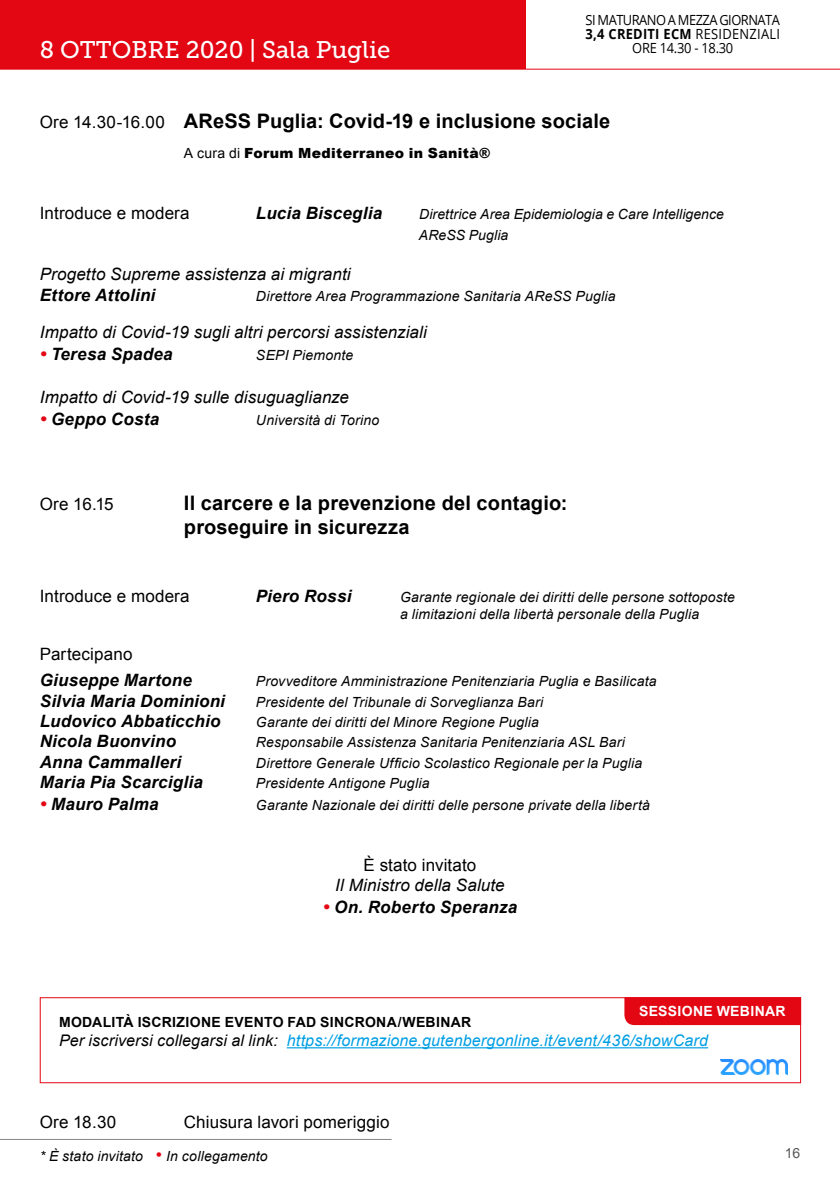
<style>
.page{position:relative;width:840px;height:1191px;background:#fff}
.page>*{position:absolute;margin:0;border:0;box-sizing:border-box;transform-origin:0 0}
.t1{font:24px "Museo Slab 500";color:#fff}
.t2{font:700 20px/24px "Arial";letter-spacing:.01em;color:#000}
.t3{font:italic 700 17px "Arial";letter-spacing:.01em;color:#000}
.t4{font:italic 17px "Arial";letter-spacing:.01em;color:#000}
.t5{font:17px "Arial";letter-spacing:.01em;color:#000}
.t6{font:italic 16px "Arial";letter-spacing:.015em;color:#009fe3}
.t7{font:italic 14px/20.4px "Arial";letter-spacing:.015em;color:#000}
.t8{font:14px/14px "Open Sans";letter-spacing:-.04em;color:#000;text-align:center;scale:.92 1}
.t9{font:700 14px "Arial";letter-spacing:.025em;color:#000}
.t10{font:900 14px "Arial";letter-spacing:.025em;color:#000}
.t11{font:700 14px "Arial";letter-spacing:.025em;color:#fff}
.t12{font:14px "Arial";color:#575756}
.s1{font-weight:700}
.s2{font-weight:400;font-size:17px}
.s3{font-weight:400}
.s4{font-size:18px;color:#e30613}
.s5{color:#000}
</style>
<div class="page">
<hr style="left:0;top:69px;width:839px;height:1px;background:#e30613">
<div style="left:0;top:0;width:525px;height:69px;background:#e30613"></div>
<hr style="left:0;top:1139px;width:391px;height:1px;background:#878787">
<hr style="left:286px;top:1047px;width:421px;height:1px;background:#009fe3">
<div style="left:40px;top:997px;width:760px;height:86px;border:1px solid #e30613"></div>
<div style="left:624px;top:997px;width:176px;height:28px;background:#e30613"></div>
<img style="left:720px;top:1059px;width:66px;height:15px">
<h1 class="t1" style="left:40px;top:36px;width:352px">8 OTTOBRE 2020 | Sala Puglie</h1>
<p class="t8" style="left:585px;top:13px;width:213px">SI MATURANO A MEZZA GIORNATA<br><span class="s1">3,4 CREDITI ECM</span> RESIDENZIALI<br>ORE 14.30 - 18.30</p>
<h2 class="t2" style="left:40px;top:110px;width:572px"><span class="s2">Ore 14.30-16.00</span> AReSS Puglia: Covid-19 e inclusione sociale</h2>
<p class="t10" style="left:184px;top:143px;width:308px"><span class="s3">A cura di</span> Forum Mediterraneo in Sanità®</p>
<p class="t5" style="left:40px;top:202px;width:151px">Introduce e modera</p>
<p class="t3" style="left:256px;top:202px;width:128px">Lucia Bisceglia</p>
<p class="t7" style="left:418px;top:204px;width:306px">Direttrice Area Epidemiologia e Care Intelligence<br>AReSS Puglia</p>
<p class="t4" style="left:40px;top:263px;width:312px">Progetto Supreme assistenza ai migranti</p>
<p class="t3" style="left:40px;top:284px;width:117px">Ettore Attolini</p>
<p class="t7" style="left:256px;top:286px;width:361px">Direttore Area Programmazione Sanitaria AReSS Puglia</p>
<p class="t4" style="left:40px;top:321px;width:388px">Impatto di Covid-19 sugli altri percorsi assistenziali</p>
<p class="t3" style="left:40px;top:343px;width:134px"><span class="s4">•</span> Teresa Spadea</p>
<p class="t7" style="left:256px;top:345px;width:99px">SEPI Piemonte</p>
<p class="t4" style="left:40px;top:386px;width:310px">Impatto di Covid-19 sulle disuguaglianze</p>
<p class="t3" style="left:40px;top:407px;width:121px"><span class="s4">•</span> Geppo Costa</p>
<p class="t7" style="left:256px;top:409px;width:125px">Università di Torino</p>
<p class="t5" style="left:40px;top:492px;width:75px">Ore 16.15</p>
<h2 class="t2" style="left:184px;top:491px;width:385px">Il carcere e la prevenzione del contagio: proseguire in sicurezza</h2>
<p class="t5" style="left:40px;top:585px;width:151px">Introduce e modera</p>
<p class="t3" style="left:256px;top:585px;width:97px">Piero Rossi</p>
<p class="t7" style="left:400px;top:589px;width:336px;line-height:16.8px">Garante regionale dei diritti delle persone sottoposte a limitazioni della libertà personale della Puglia</p>
<p class="t5" style="left:40px;top:642px;width:94px">Partecipano</p>
<p class="t3" style="left:40px;top:669px;width:153px">Giuseppe Martone</p>
<p class="t7" style="left:256px;top:671px;width:402px">Provveditore Amministrazione Penitenziaria Puglia e Basilicata</p>
<p class="t3" style="left:40px;top:689px;width:187px">Silvia Maria Dominioni</p>
<p class="t7" style="left:256px;top:691px;width:288px">Presidente del Tribunale di Sorveglianza Bari</p>
<p class="t3" style="left:40px;top:710px;width:182px">Ludovico Abbaticchio</p>
<p class="t7" style="left:256px;top:712px;width:284px">Garante dei diritti del Minore Regione Puglia</p>
<p class="t3" style="left:40px;top:730px;width:138px">Nicola Buonvino</p>
<p class="t7" style="left:256px;top:732px;width:370px">Responsabile Assistenza Sanitaria Penitenziaria ASL Bari</p>
<p class="t3" style="left:40px;top:751px;width:143px">Anna Cammalleri</p>
<p class="t7" style="left:256px;top:753px;width:387px">Direttore Generale Ufficio Scolastico Regionale per la Puglia</p>
<p class="t3" style="left:40px;top:771px;width:164px">Maria Pia Scarciglia</p>
<p class="t7" style="left:256px;top:773px;width:175px">Presidente Antigone Puglia</p>
<p class="t3" style="left:40px;top:793px;width:120px"><span class="s4">•</span> Mauro Palma</p>
<p class="t7" style="left:256px;top:795px;width:395px">Garante Nazionale dei diritti delle persone private della libertà</p>
<p class="t5" style="left:363px;top:854px;width:114px">È stato invitato</p>
<p class="t4" style="left:335px;top:874px;width:171px">Il Ministro della Salute</p>
<p class="t3" style="left:322px;top:896px;width:196px"><span class="s4">•</span> On. Roberto Speranza</p>
<p class="t11" style="left:638px;top:1001px;width:148px">SESSIONE WEBINAR</p>
<p class="t9" style="left:59px;top:1012px;width:413px">MODALITÀ ISCRIZIONE EVENTO FAD SINCRONA/WEBINAR</p>
<p class="t6" style="left:59px;top:1030px;width:650px"><span class="s5">Per iscriversi collegarsi al link:</span> https://formazione.gutenbergonline.it/event/436/showCard</p>
<p class="t5" style="left:40px;top:1110px;width:78px">Ore 18.30</p>
<p class="t5" style="left:184px;top:1110px;width:207px">Chiusura lavori pomeriggio</p>
<p class="t7" style="left:40px;top:1146px;width:229px">* È stato invitato <span class="s4">•</span> In collegamento</p>
<p class="t12" style="left:784px;top:1144px;width:17px">16</p>
</div>
